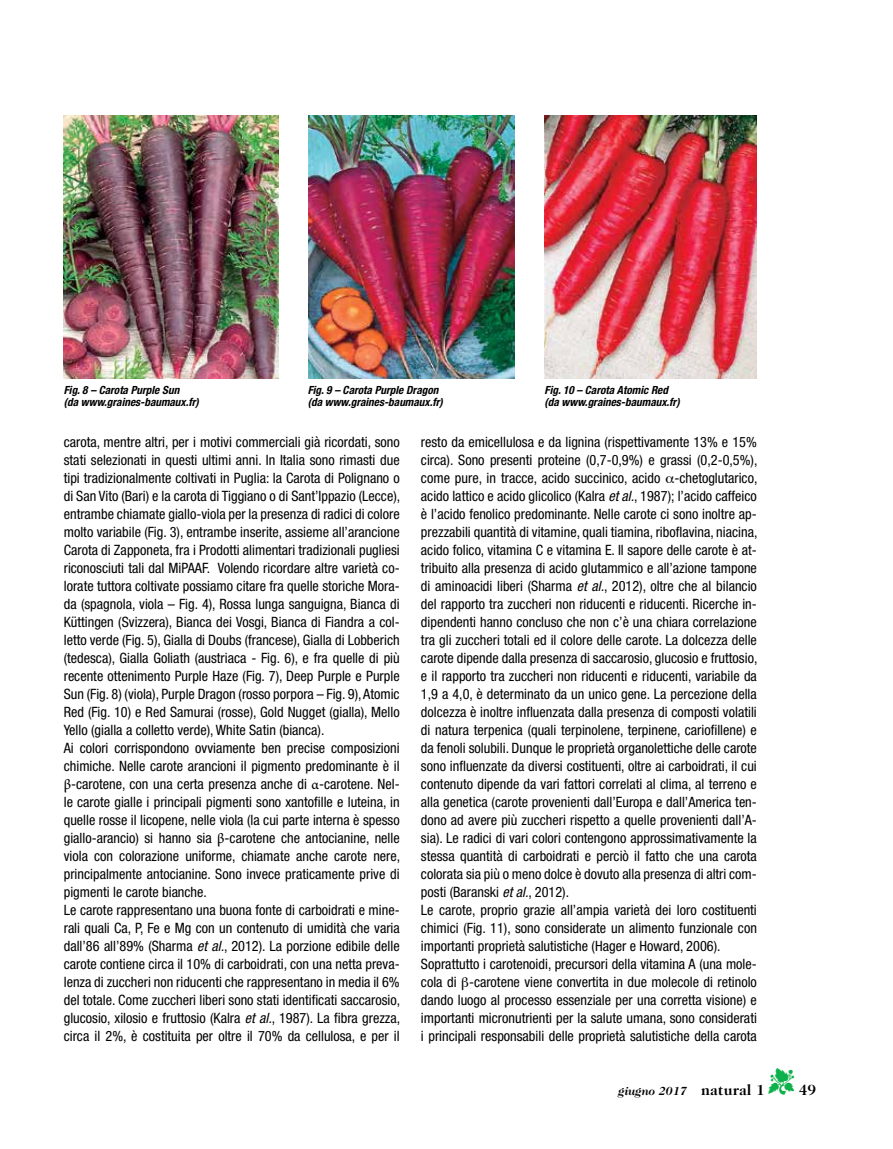
<style>
.page{position:relative;width:893px;height:1149px;background:#fff}
.page>*{position:absolute;margin:0;border:0;box-sizing:border-box;transform-origin:0 0}
.t1{font:700 15px "Caslon 224 IT Cby BT";color:#000}
.t2{font:condensed 14.25px/18px "Helvetica Neue";color:#000}
.t3{font:italic 700 12px "Caslon 224 IT Cby BT";color:#000}
.t4{font:italic 700 condensed 11.25px/12px "Helvetica Neue";color:#000}
.s1{font-family:"Minion Pro";font-weight:500;font-stretch:normal}
.s2{font-style:italic}
.s3{color:#0db14b}
.s4{font-style:normal;font-size:15px}
</style>
<div class="page">
<img style="left:64px;top:116px;width:215px;height:262px">
<img style="left:308px;top:116px;width:206px;height:262px">
<img style="left:545px;top:116px;width:212px;height:262px">
<p class="t4" style="left:64px;top:384px;width:137px">Fig. 8 – Carota Purple Sun<br>(da www.graines-baumaux.fr)</p>
<p class="t4" style="left:308px;top:384px;width:137px">Fig. 9 – Carota Purple Dragon (da www.graines-baumaux.fr)</p>
<p class="t4" style="left:545px;top:384px;width:137px">Fig. 10 – Carota Atomic Red (da www.graines-baumaux.fr)</p>
<p class="t2" style="left:64px;top:433px;width:338px">carota, mentre altri, per i motivi commerciali già ricordati, sono stati selezionati in questi ultimi anni. In Italia sono rimasti due tipi tradizionalmente coltivati in Puglia: la Carota di Polignano o di San Vito (Bari) e la carota di Tiggiano o di Sant’Ippazio (Lecce), entrambe chiamate giallo-viola per la presenza di radici di colore molto variabile (Fig. 3), entrambe inserite, assieme all’arancione Carota di Zapponeta, fra i Prodotti alimentari tradizionali pugliesi riconosciuti tali dal MiPAAF. Volendo ricordare altre varietà co&shy;lorate tuttora coltivate possiamo citare fra quelle storiche Mora&shy;da (spagnola, viola – Fig. 4), Rossa lunga sanguigna, Bianca di Küttingen (Svizzera), Bianca dei Vosgi, Bianca di Fiandra a col&shy;letto verde (Fig. 5), Gialla di Doubs (francese), Gialla di Lobberich (tedesca), Gialla Goliath (austriaca - Fig. 6), e fra quelle di più recente ottenimento Purple Haze (Fig. 7), Deep Purple e Purple Sun (Fig. 8) (viola), Purple Dragon (rosso porpora – Fig. 9), Atomic Red (Fig. 10) e Red Samurai (rosse), Gold Nugget (gialla), Mello Yello (gialla a colletto verde), White Satin (bianca).<br>Ai colori corrispondono ovviamente ben precise composizioni chimiche. Nelle carote arancioni il pigmento predominante è il <span class="s1">β</span>-carotene, con una certa presenza anche di <span class="s1">α</span>-carotene. Nel&shy;le carote gialle i principali pigmenti sono xantofille e luteina, in quelle rosse il licopene, nelle viola (la cui parte interna è spesso giallo-arancio) si hanno sia <span class="s1">β</span>-carotene che antocianine, nelle viola con colorazione uniforme, chiamate anche carote nere, principalmente antocianine. Sono invece praticamente prive di pigmenti le carote bianche.<br>Le carote rappresentano una buona fonte di carboidrati e mine&shy;rali quali Ca, P, Fe e Mg con un contenuto di umidità che varia dall’86 all’89% (Sharma <span class="s2">et al.</span>, 2012). La porzione edibile delle carote contiene circa il 10% di carboidrati, con una netta preva&shy;lenza di zuccheri non riducenti che rappresentano in media il 6% del totale. Come zuccheri liberi sono stati identificati saccarosio, glucosio, xilosio e fruttosio (Kalra <span class="s2">et al.</span>, 1987). La fibra grezza, circa il 2%, è costituita per oltre il 70% da cellulosa, e per il</p>
<p class="t2" style="left:421px;top:432px;width:338px">resto da emicellulosa e da lignina (rispettivamente 13% e 15% circa). Sono presenti proteine (0,7-0,9%) e grassi (0,2-0,5%), come pure, in tracce, acido succinico, acido -chetoglutarico, acido lattico e acido glicolico (Kalra <span class="s2">et al.</span>, 1987); l’acido caffeico è l’acido fenolico predominante. Nelle carote ci sono inoltre ap&shy;prezzabili quantità di vitamine, quali tiamina, riboflavina, niacina, acido folico, vitamina C e vitamina E. Il sapore delle carote è at&shy;tribuito alla presenza di acido glutammico e all’azione tampone di aminoacidi liberi (Sharma <span class="s2">et al.</span>, 2012), oltre che al bilancio del rapporto tra zuccheri non riducenti e riducenti. Ricerche in&shy;dipendenti hanno concluso che non c’è una chiara correlazione tra gli zuccheri totali ed il colore delle carote. La dolcezza delle carote dipende dalla presenza di saccarosio, glucosio e fruttosio, e il rapporto tra zuccheri non riducenti e riducenti, variabile da 1,9 a 4,0, è determinato da un unico gene. La percezione della dolcezza è inoltre influenzata dalla presenza di composti volatili di natura terpenica (quali terpinolene, terpinene, cariofillene) e da fenoli solubili. Dunque le proprietà organolettiche delle carote sono influenzate da diversi costituenti, oltre ai carboidrati, il cui contenuto dipende da vari fattori correlati al clima, al terreno e alla genetica (carote provenienti dall’Europa e dall’America ten&shy;dono ad avere più zuccheri rispetto a quelle provenienti dall’A&shy;sia). Le radici di vari colori contengono approssimativamente la stessa quantità di carboidrati e perciò il fatto che una carota colorata sia più o meno dolce è dovuto alla presenza di altri com&shy;posti (Baranski <span class="s2">et al.</span>, 2012).<br>Le carote, proprio grazie all’ampia varietà dei loro costituenti chimici (Fig. 11), sono considerate un alimento funzionale con importanti proprietà salutistiche (Hager e Howard, 2006).<br>Soprattutto i carotenoidi, precursori della vitamina A (una mole&shy;cola di -carotene viene convertita in due molecole di retinolo dando luogo al processo essenziale per una corretta visione) e importanti micronutrienti per la salute umana, sono considerati i principali responsabili delle proprietà salutistiche della carota</p>
<p class="t1" style="left:768px;top:1079px;width:49px"><span class="s3">▼</span> 49</p>
<p class="t3" style="left:618px;top:1082px;width:148px">giugno 2017 <span class="s4">natural 1</span></p>
</div>
